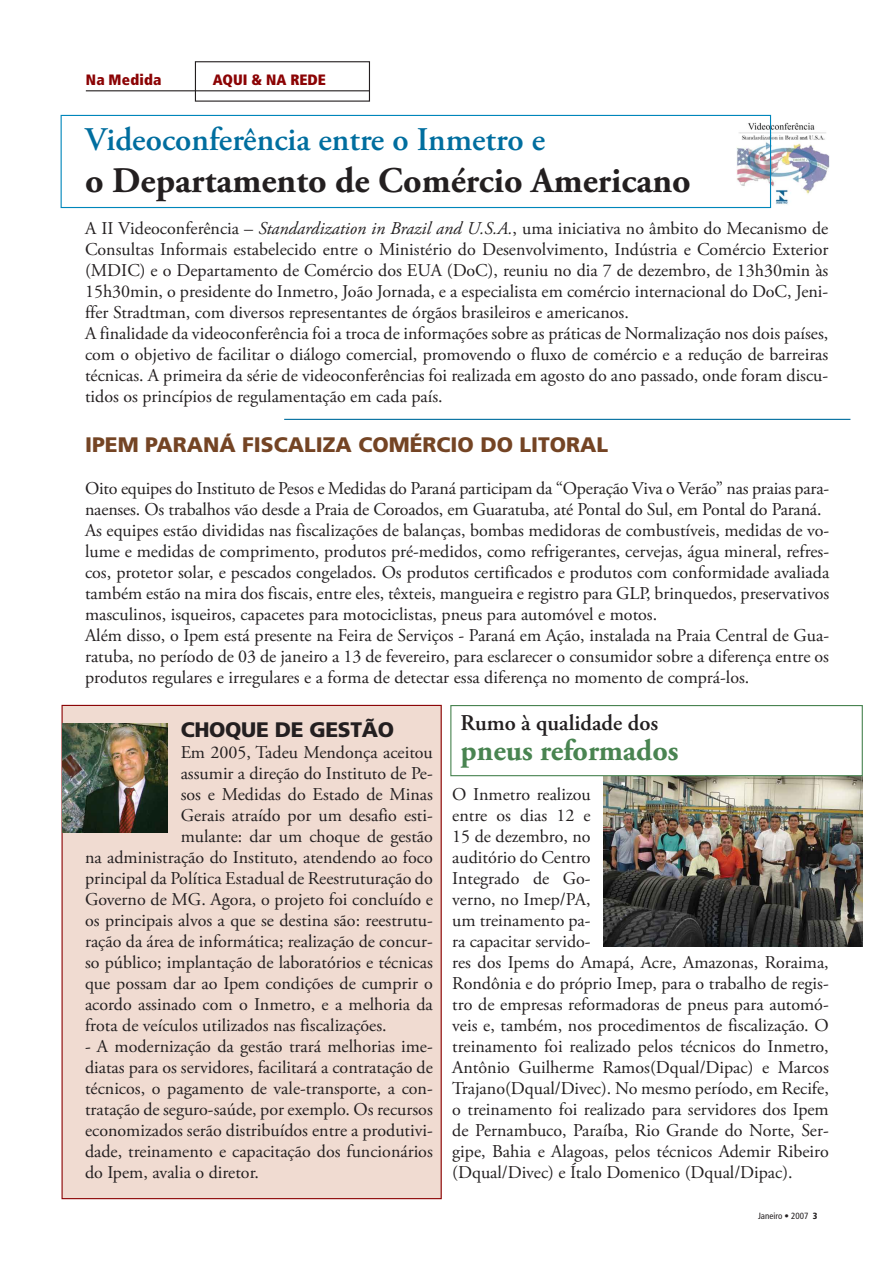
<style>
.page{position:relative;width:893px;height:1263px;background:#fff}
.page>*{position:absolute;margin:0;border:0;box-sizing:border-box;transform-origin:0 0}
.t1{font:700 36px "Adobe Garamond Pro";color:#231f20}
.t2{font:600 33px "Adobe Garamond Pro";color:#006e9f}
.t3{font:700 30px "Adobe Garamond Pro";color:#498451}
.t4{font:600 22.5px "Adobe Garamond Pro";color:#231f20}
.t5{font:900 21px "Frutiger";color:#744424}
.t6{font:900 21px "Frutiger";letter-spacing:-.015em;color:#231f20}
.t7{font:18px/21px "Adobe Garamond Pro";color:#231f20}
.t8{font:900 condensed 15px "Frutiger";color:#8b0304}
.t9{font:condensed 9px "Frutiger";color:#231f20}
.s1{font-style:italic}
.s2{font-weight:900}
</style>
<div class="page">
<img style="left:736px;top:115px;width:93px;height:93px">
<div style="left:62px;top:705px;width:379px;height:493px;background:#f0dbd1"></div>
<img style="left:603px;top:776px;width:260px;height:170px">
<div style="left:450px;top:705px;width:413px;height:71px;border:1px solid #498451"></div>
<div style="left:195px;top:61px;width:175px;height:41px;border:1px solid #231f20"></div>
<hr style="left:86px;top:90px;width:284px;height:1px;background:#231f20">
<hr style="left:284px;top:419px;width:566px;height:1px;background:#006e9f">
<img style="left:63px;top:723px;width:105px;height:109px">
<div style="left:61px;top:115px;width:710px;height:93px;border:1px solid #0086bb"></div>
<p class="t8" style="left:86px;top:70px;width:77px">Na Medida</p>
<p class="t8" style="left:213px;top:70px;width:115px">AQUI &amp; NA REDE</p>
<h2 class="t2" style="left:85px;top:121px;width:462px">Videoconferência entre o Inmetro e</h2>
<h1 class="t1" style="left:85px;top:160px;width:607px">o Departamento de Comércio Americano</h1>
<p class="t7" style="left:85px;top:218px;width:745px">A II Videoconferência – <span class="s1">Standardization in Brazil and U.S.A.</span>, uma iniciativa no âmbito do Mecanismo de Consultas Informais estabelecido entre o Ministério do Desenvolvimento, Indústria e Comércio Exterior (MDIC) e o Departamento de Comércio dos EUA (DoC), reuniu no dia 7 de dezembro, de 13h30min às 15h30min, o presidente do Inmetro, João Jornada, e a especialista em comércio internacional do DoC, Jeni&shy;ffer Stradtman, com diversos representantes de órgãos brasileiros e americanos.<br>A finalidade da videoconferência foi a troca de informações sobre as práticas de Normalização nos dois países, com o objetivo de facilitar o diálogo comercial, promovendo o fluxo de comércio e a redução de barreiras técnicas. A primeira da série de videoconferências foi realizada em agosto do ano passado, onde foram discu&shy;tidos os princípios de regulamentação em cada país.</p>
<p class="t5" style="left:85px;top:432px;width:525px">IPEM PARANÁ FISCALIZA COMÉRCIO DO LITORAL</p>
<p class="t7" style="left:85px;top:478px;width:746px">Oito equipes do Instituto de Pesos e Medidas do Paraná participam da “Operação Viva o Verão” nas praias para&shy;naenses. Os trabalhos vão desde a Praia de Coroados, em Guaratuba, até Pontal do Sul, em Pontal do Paraná.<br>As equipes estão divididas nas fiscalizações de balanças, bombas medidoras de combustíveis, medidas de vo&shy;lume e medidas de comprimento, produtos pré-medidos, como refrigerantes, cervejas, água mineral, refres&shy;cos, protetor solar, e pescados congelados. Os produtos certificados e produtos com conformidade avaliada também estão na mira dos fiscais, entre eles, têxteis, mangueira e registro para GLP, brinquedos, preservativos masculinos, isqueiros, capacetes para motociclistas, pneus para automóvel e motos.<br>Além disso, o Ipem está presente na Feira de Serviços - Paraná em Ação, instalada na Praia Central de Gua&shy;ratuba, no período de 03 de janeiro a 13 de fevereiro, para esclarecer o consumidor sobre a diferença entre os produtos regulares e irregulares e a forma de detectar essa diferença no momento de comprá-los.</p>
<p class="t6" style="left:181px;top:717px;width:215px">CHOQUE DE GESTÃO</p>
<p class="t7" style="left:181px;top:742px;width:254px">Em 2005, Tadeu Mendonça aceitou</p>
<p class="t7" style="left:181px;top:763px;width:254px">assumir a direção do Instituto de Pe-</p>
<p class="t7" style="left:181px;top:784px;width:254px">sos e Medidas do Estado de Minas</p>
<p class="t7" style="left:181px;top:805px;width:254px">Gerais atraído por um desafio esti-</p>
<p class="t7" style="left:181px;top:826px;width:254px">mulante: dar um choque de gestão</p>
<p class="t7" style="left:85px;top:847px;width:349px">na administração do Instituto, atendendo ao foco</p>
<p class="t7" style="left:85px;top:868px;width:349px">principal da Política Estadual de Reestruturação do</p>
<p class="t7" style="left:85px;top:889px;width:349px">Governo de MG. Agora, o projeto foi concluído e</p>
<p class="t7" style="left:85px;top:910px;width:349px">os principais alvos a que se destina são: reestrutu-</p>
<p class="t7" style="left:85px;top:931px;width:349px">ração da área de informática; realização de concur-</p>
<p class="t7" style="left:85px;top:952px;width:349px">so público; implantação de laboratórios e técnicas</p>
<p class="t7" style="left:85px;top:973px;width:349px">que possam dar ao Ipem condições de cumprir o</p>
<p class="t7" style="left:85px;top:994px;width:349px">acordo assinado com o Inmetro, e a melhoria da</p>
<p class="t7" style="left:85px;top:1015px;width:303px">frota de veículos utilizados nas fiscalizações.</p>
<p class="t7" style="left:85px;top:1036px;width:349px;text-align:justify">- A modernização da gestão trará melhorias ime&shy;diatas para os servidores, facilitará a contratação de técnicos, o pagamento de vale-transporte, a con&shy;tratação de seguro-saúde, por exemplo. Os recursos economizados serão distribuídos entre a produtivi&shy;dade, treinamento e capacitação dos funcionários do Ipem, avalia o diretor.</p>
<p class="t4" style="left:460px;top:710px;width:199px">Rumo à qualidade dos</p>
<h3 class="t3" style="left:460px;top:733px;width:220px">pneus reformados</h3>
<p class="t7" style="left:452px;top:784px;width:378px">O Inmetro realizou<br>entre os dias 12 e<br>15 de dezembro, no<br>auditório do Centro<br>Integrado de Go-<br>verno, no Imep/PA,<br>um treinamento pa-<br>ra capacitar servido-<br>res dos Ipems do Amapá, Acre, Amazonas, Roraima, Rondônia e do próprio Imep, para o trabalho de regis&shy;tro de empresas reformadoras de pneus para automó&shy;veis e, também, nos procedimentos de fiscalização. O treinamento foi realizado pelos técnicos do Inmetro, Antônio Guilherme Ramos(Dqual/Dipac) e Marcos Trajano(Dqual/Divec). No mesmo período, em Recife, o treinamento foi realizado para servidores dos Ipem de Pernambuco, Paraíba, Rio Grande do Norte, Ser&shy;gipe, Bahia e Alagoas, pelos técnicos Ademir Ribeiro (Dqual/Divec) e Ítalo Domenico (Dqual/Dipac).</p>
<p class="t9" style="left:758px;top:1210px;width:61px">Janeiro • 2007 <span class="s2">3</span></p>
</div>
